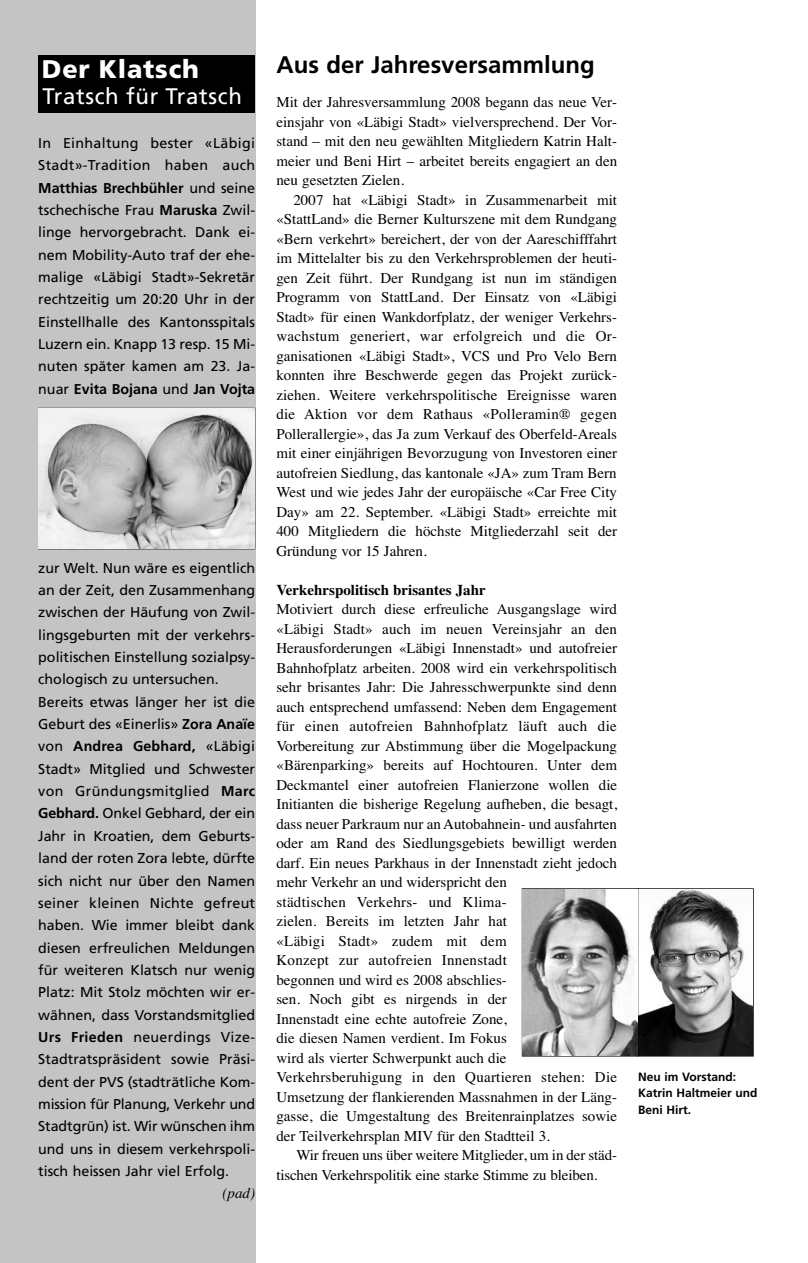
<style>
.page{position:relative;width:808px;height:1263px;background:#fff}
.page>*{position:absolute;margin:0;border:0;box-sizing:border-box;transform-origin:0 0}
.t1{font:900 25.5px "Frutiger";letter-spacing:.03em;color:#fff}
.t2{font:700 24px "Frutiger";color:#000}
.t3{font:22.5px "Frutiger";letter-spacing:.03em;color:#fff}
.t4{font:15px/19.5px "Times";color:#000;text-align:justify}
.t5{font:700 15px "Times";color:#000}
.t6{font:italic 15px "Times";color:#000}
.t7{font:14.25px/22.4px "Frutiger";color:#000;text-align:justify}
.t8{font:700 12px/16.5px "Frutiger";color:#000}
.s1{font-weight:700}
</style>
<div class="page">
<div style="left:0;top:0;width:255px;height:1263px;background:#c4c4c4"></div>
<div style="left:38px;top:55px;width:217px;height:30px;background:#000"></div>
<div style="left:38px;top:85px;width:217px;height:27px;background:#000"></div>
<img style="left:39px;top:409px;width:215px;height:139px">
<img style="left:638px;top:889px;width:115px;height:167px">
<svg style="left:524px;top:890px;width:112px;height:164px;background:#aaa"></svg>
<h1 class="t1" style="left:42px;top:59px;width:158px">Der Klatsch</h1>
<h3 class="t3" style="left:43px;top:87px;width:201px">Tratsch für Tratsch</h3>
<p class="t7" style="left:38px;top:133px;width:218px">In Einhaltung bester «Läbigi Stadt»-Tradition haben auch <span class="s1">Mat thias Brechbühler</span> und seine tschechische Frau <span class="s1">Maruska</span> Zwil - linge hervorgebracht. Dank ei - nem Mobility-Auto traf der ehe - malige «Läbigi Stadt»-Sekre tär rechtzeitig um 20:20 Uhr in der Einstellhalle des Kantons spitals Luzern ein. Knapp 13 resp. 15 Mi - nu ten später kamen am 23. Ja - nu ar <span class="s1">Evita Bojana</span> und <span class="s1">Jan Vojta</span></p>
<p class="t7" style="left:38px;top:558px;width:218px;text-align:left">zur Welt. Nun wäre es ei gent lich an der Zeit, den Zusam menhang zwischen der Häufung von Zwil - lingsgeburten mit der ver kehrs - politischen Einstellung sozialpsy&shy;chologisch zu untersuchen.<br>Bereits etwas länger her ist die<br>Geburt des «Einerlis» <span class="s1">Zora Anaïe </span>von <span class="s1">Andrea Gebhard,</span> «Läbigi<br>Stadt» Mitglied und Schwester von Gründungsmitglied <span class="s1">Marc<br>Geb hard.</span> Onkel Gebhard, der ein<br>Jahr in Kroatien, dem Ge burts&shy;land der roten Zora lebte, dürfte sich nicht nur über den Namen seiner kleinen Nichte ge freut haben. Wie immer bleibt dank diesen erfreulichen Mel dungen für weiteren Klatsch nur wenig<br>Platz: Mit Stolz möchten wir er - wähnen, dass Vorstands mitglied<br><span class="s1">Urs Frieden</span> neuerdings Vize-<br>Stadt ratspräsident sowie Prä si - dent der PVS (stadträtliche Kom - mission für Planung, Ver kehr und<br>Stadtgrün) ist. Wir wün schen ihm und uns in diesem verkehrspoli&shy;tisch heissen Jahr viel Erfolg.</p>
<p class="t6" style="left:223px;top:1188px;width:34px">(pad)</p>
<h2 class="t2" style="left:276px;top:55px;width:320px">Aus der Jahresversammlung</h2>
<p class="t4" style="left:276px;top:94px;width:342px">Mit der Jahresversammlung 2008 begann das neue Ver - eins jahr von «Läbigi Stadt» vielversprechend. Der Vor - stand – mit den neu gewählten Mitgliedern Katrin Halt - meier und Beni Hirt – arbeitet bereits engagiert an den neu gesetzten Zielen.</p>
<p class="t4" style="left:276px;top:191px;width:342px;text-indent:17px">2007 hat «Läbigi Stadt» in Zusammenarbeit mit «Statt Land» die Berner Kulturszene mit dem Rundgang «Bern verkehrt» bereichert, der von der Aareschifffahrt im Mit tel alter bis zu den Verkehrsproblemen der heuti&shy;gen Zeit führt. Der Rundgang ist nun im ständigen Programm von StattLand. Der Einsatz von «Läbigi Stadt» für einen Wank dorfplatz, der weniger Ver kehrs - wachstum generiert, war erfolgreich und die Or - ganisationen «Läbigi Stadt», VCS und Pro Velo Bern konnten ihre Be schwerde gegen das Projekt zurück - ziehen. Weitere verkehrspolitische Er eig nisse waren die Aktion vor dem Rathaus «Poller amin® gegen Pollerallergie», das Ja zum Verkauf des Oberfeld-Areals mit einer einjährigen Be vorzugung von Inves toren einer autofreien Siedlung, das kantonale «JA» zum Tram Bern West und wie jedes Jahr der europäische «Car Free City Day» am 22. September. «Läbigi Stadt» er reichte mit 400 Mitgliedern die höchste Mitgliederzahl seit der Gründung vor 15 Jahren.</p>
<p class="t5" style="left:276px;top:584px;width:211px">Verkehrspolitisch brisantes Jahr</p>
<p class="t4" style="left:276px;top:601px;width:342px;text-align:left">Moti viert durch diese erfreu liche Ausgangslage wird «Läbigi Stadt» auch im neuen Vereinsjahr an den Heraus forder ungen «Läbigi Innenstadt» und autofreier Bahnhofplatz arbeiten. 2008 wird ein verkehrspolitisch sehr brisantes Jahr: Die Jahres schwerpunkte sind denn auch entsprechend umfassend: Neben dem Engagement für einen autofreien Bahnhof platz läuft auch die Vorbereitung zur Abstimmung über die Mogelpackung «Bärenparking» bereits auf Hoch touren. Unter dem Deckmantel einer autofreien Flanier zone wollen die Initianten die bisherige Regelung aufheben, die besagt, dass neuer Parkraum nur an Autobahnein- und ausfahrten oder am Rand des Siedlungsgebiets be willigt werden darf. Ein neues Park haus in der Innen stadt zieht jedoch mehr Verkehr an und widerspricht den<br>städtischen Verkehrs- und Klima -<br>zielen. Bereits im letzten Jahr hat<br>«Läbigi Stadt» zudem mit dem<br>Konzept zur autofreien Innenstadt<br>begonnen und wird es 2008 abschlies-<br>sen. Noch gibt es nirgends in der<br>Innenstadt eine echte autofreie Zone,<br>die diesen Namen verdient. Im Fokus<br>wird als vierter Schwerpunkt auch die<br>Verkehrs be ruhi gung in den Quartieren stehen: Die Umsetzung der flankierenden Massnahmen in der Läng - gasse, die Umgestaltung des Breitenrainplatzes so wie der Teilverkehrsplan MIV für den Stadtteil 3.</p>
<p class="t4" style="left:276px;top:1147px;width:342px;text-indent:20px">Wir freuen uns über weitere Mitglieder, um in der städ&shy;tischen Verkehrspolitik eine starke Stimme zu bleiben.</p>
<p class="t8" style="left:638px;top:1069px;width:121px">Neu im Vorstand:<br>Katrin Haltmeier und<br>Beni Hirt.</p>
</div>
